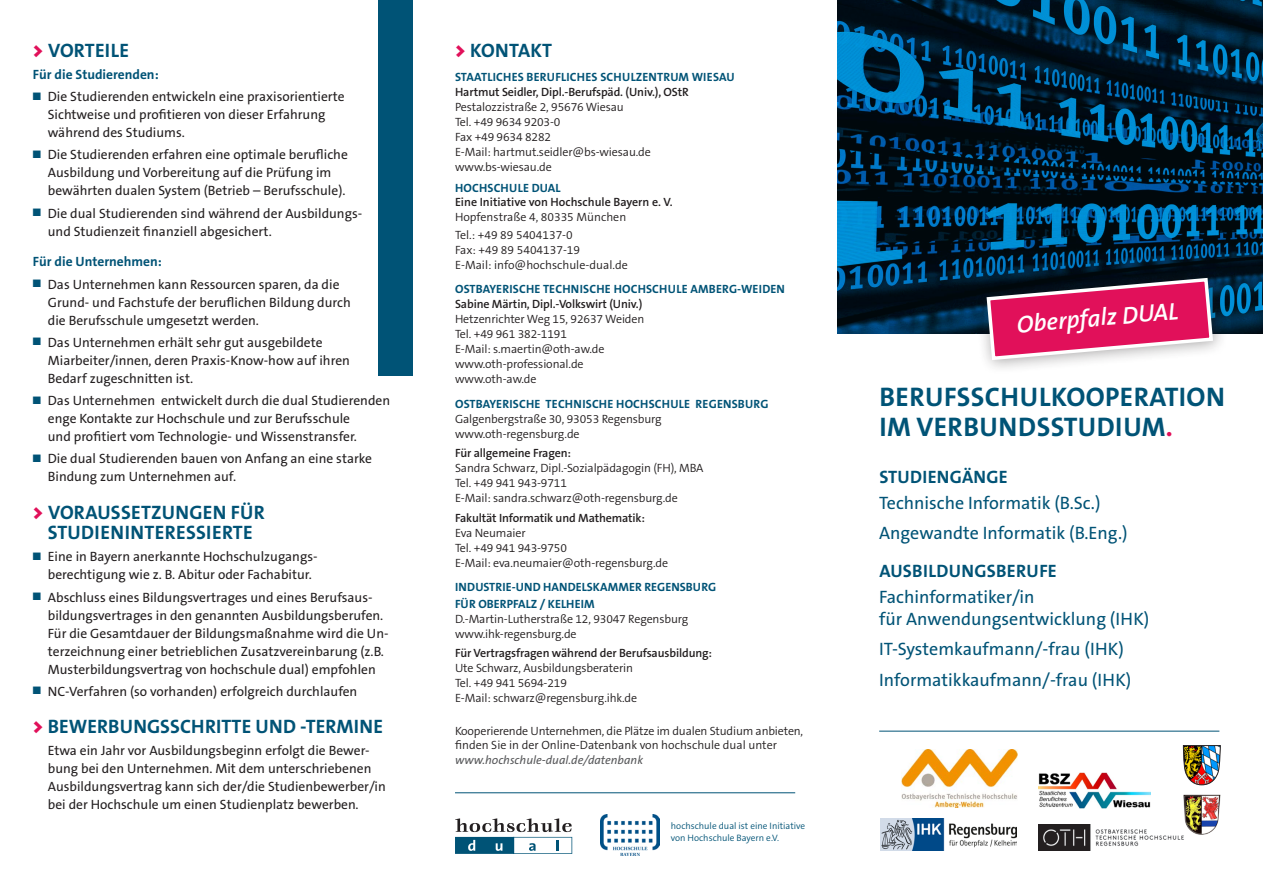
<style>
.page{position:relative;width:1263px;height:893px;background:#fff}
.page>*{position:absolute;margin:0;border:0;box-sizing:border-box;transform-origin:0 0}
.t1{font:700 27px "The Sans B W7";letter-spacing:.015em;color:#005376}
.t2{font:italic 600 24.15px "The Sans B W6";color:#fff}
._03_sub_title{font:700 19.5px "The Sans B W7";letter-spacing:.005em;color:#005376}
._01_main_copy{font:700 19.5px/20.2px "The Sans B W7";letter-spacing:.015em;color:#005376;text-align:center}
.t3{font:18px/21.6px "The Sans B W5 Plain";color:#005376}
.t4{font:700 18px "The Sans B W7";letter-spacing:.015em;color:#005376}
._01_main_copy-2{font:13.5px/18px "The Sans B W5 Plain";color:#231f20}
._01_main_copy-3{font:700 13.5px "The Sans B W7";color:#005376}
._04_address{font:300 12px/14.7px "The Sans B W4";letter-spacing:-.01em;color:#231f20}
._04_address-2{font:600 12px/14.4px "The Sans B W6";letter-spacing:-.01em;color:#231f20}
.t5{font:700 12px "The Sans B W7";letter-spacing:.015em;color:#005376}
.t6{font:300 9.3px/11.7px "The Sans B W4";color:#005376}
.s1{font-family:"The Sans B W9";font-weight:900;color:#e1105a}
.s2{color:#005376}
.s3{font-family:"The Sans B W4";font-weight:300}
.s4{font-family:"The Sans B W5 Plain";font-weight:400;font-style:italic;color:#57585a}
.s5{color:#e1105a}
</style>
<div class="page">
<img style="left:838px;top:0;width:425px;height:334px">
<svg style="left:455px;top:818px;width:117px;height:36px"></svg>
<img style="left:600px;top:814px;width:59px;height:41px">
<hr style="left:455px;top:792px;width:340px;height:1px;background:#005376">
<hr style="left:879px;top:731px;width:340px;height:1px;background:#005376">
<div style="left:378px;top:0;width:34px;height:375px;background:#005376"></div>
<div style="left:974px;top:266px;width:254px;height:109px;background:#231f20;opacity:.4"></div>
<svg style="left:985px;top:276px;width:230px;height:86px"></svg>
<img style="left:880px;top:819px;width:136px;height:31px">
<img style="left:901px;top:749px;width:116px;height:59px">
<img style="left:1039px;top:772px;width:111px;height:36px">
<img style="left:1039px;top:825px;width:145px;height:26px">
<img style="left:1183px;top:794px;width:37px;height:41px">
<svg style="left:1183px;top:745px;width:37px;height:40px"></svg>
<p class="_03_sub_title" style="left:33px;top:38px;width:98px"><span class="s1">&gt;</span> VORTEILE</p>
<p class="_01_main_copy-3" style="left:33px;top:66px;width:127px">Für die Studierenden:</p>
<p class="_01_main_copy-2" style="left:48px;top:88px;width:298px;text-indent:-15px"><span class="s2">■</span> Die Studierenden entwickeln eine praxisorientierte<br>Sichtweise und profitieren von dieser Erfahrung während des Studiums.</p>
<p class="_01_main_copy-2" style="left:48px;top:146px;width:302px;text-indent:-15px"><span class="s2">■</span> Die Studierenden erfahren eine optimale berufliche<br>Ausbildung und Vorbereitung auf die Prüfung im bewährten dualen System (Betrieb – Berufsschule).</p>
<p class="_01_main_copy-2" style="left:48px;top:204px;width:316px;text-indent:-15px"><span class="s2">■</span> Die dual Studierenden sind während der Ausbildungs&shy;und Studienzeit finanziell abgesichert.</p>
<p class="_01_main_copy-3" style="left:33px;top:253px;width:130px">Für die Unternehmen:</p>
<p class="_01_main_copy-2" style="left:48px;top:275px;width:304px;text-indent:-15px"><span class="s2">■</span> Das Unternehmen kann Ressourcen sparen, da die<br>Grund- und Fachstufe der beruflichen Bildung durch die Berufsschule umgesetzt werden.</p>
<p class="_01_main_copy-2" style="left:48px;top:333px;width:304px;text-indent:-15px"><span class="s2">■</span> Das Unternehmen erhält sehr gut ausgebildete<br>Miarbeiter/innen, deren Praxis-Know-how auf ihren<br>Bedarf zugeschnitten ist.</p>
<p class="_01_main_copy-2" style="left:48px;top:392px;width:344px;text-indent:-15px"><span class="s2">■</span> Das Unternehmen entwickelt durch die dual Studierenden enge Kontakte zur Hochschule und zur Berufsschule<br>und profitiert vom Technologie- und Wissenstransfer.</p>
<p class="_01_main_copy-2" style="left:48px;top:450px;width:326px;text-indent:-15px"><span class="s2">■</span> Die dual Studierenden bauen von Anfang an eine starke<br>Bindung zum Unternehmen auf.</p>
<p class="_01_main_copy" style="left:33px;top:502px;width:234px"><span class="s1">&gt;</span> VORAUSSETZUNGEN FÜR<br>STUDIENINTERESSIERTE</p>
<p class="_01_main_copy-2" style="left:48px;top:548px;width:271px;text-indent:-15px"><span class="s2">■</span> Eine in Bayern anerkannte Hochschulzugangs&shy;berechtigung wie z. B. Abitur oder Fachabitur.</p>
<p class="_01_main_copy-2" style="left:48px;top:588px;width:342px;text-indent:-15px"><span class="s2">■</span> Abschluss eines Bildungsvertrages und eines Berufsaus&shy;bildungsvertrages in den genannten Ausbildungsberufen.<br>Für die Gesamtdauer der Bildungsmaßnahme wird die Un&shy;terzeichnung einer betrieblichen Zusatzvereinbarung (z.B.<br>Musterbildungsvertrag von hochschule dual) empfohlen</p>
<p class="_01_main_copy-2" style="left:33px;top:682px;width:326px"><span class="s2">■</span> NC-Verfahren (so vorhanden) erfolgreich durchlaufen</p>
<p class="_03_sub_title" style="left:33px;top:714px;width:352px"><span class="s1">&gt;</span> BEWERBUNGSSCHRITTE UND -TERMINE</p>
<p class="_01_main_copy-2" style="left:48px;top:742px;width:339px">Etwa ein Jahr vor Ausbildungsbeginn erfolgt die Bewer&shy;bung bei den Unternehmen. Mit dem unterschriebenen Ausbildungsvertrag kann sich der/die Studienbewerber/in bei der Hochschule um einen Studienplatz bewerben.</p>
<p class="_03_sub_title" style="left:455px;top:38px;width:99px"><span class="s1">&gt;</span> KONTAKT</p>
<p class="t5" style="left:455px;top:70px;width:281px">STAATLICHES BERUFLICHES SCHULZENTRUM WIESAU</p>
<p class="_04_address-2" style="left:455px;top:85px;width:235px">Hartmut Seidler, Dipl.-Berufspäd. (Univ.), OStR</p>
<p class="_04_address" style="left:455px;top:100px;width:170px">Pestalozzistraße 2, 95676 Wiesau</p>
<p class="_04_address" style="left:455px;top:115px;width:107px">Tel. +49 9634 9203-0</p>
<p class="_04_address" style="left:455px;top:130px;width:98px">Fax +49 9634 8282</p>
<p class="_04_address" style="left:455px;top:145px;width:197px">E-Mail: hartmut.seidler@bs-wiesau.de</p>
<p class="_04_address" style="left:455px;top:160px;width:98px">www.bs-wiesau.de</p>
<p class="t5" style="left:455px;top:180px;width:107px">HOCHSCHULE DUAL</p>
<p class="_04_address-2" style="left:455px;top:195px;width:219px">Eine Initiative von Hochschule Bayern e. V.<br><span class="s3">Hopfenstraße 4, 80335 München</span></p>
<p class="_04_address" style="left:455px;top:228px;width:174px">Tel.: +49 89 5404137-0<br>Fax: +49 89 5404137-19<br>E-Mail: info@hochschule-dual.de</p>
<p class="t5" style="left:455px;top:282px;width:331px">OSTBAYERISCHE TECHNISCHE HOCHSCHULE AMBERG-WEIDEN</p>
<p class="_04_address-2" style="left:455px;top:297px;width:189px">Sabine Märtin, Dipl.-Volkswirt (Univ.)</p>
<p class="_04_address" style="left:455px;top:312px;width:191px">Hetzenrichter Weg 15, 92637 Weiden</p>
<p class="_04_address" style="left:455px;top:327px;width:114px">Tel. +49 961 382-1191</p>
<p class="_04_address" style="left:455px;top:342px;width:151px">E-Mail: s.maertin@oth-aw.de</p>
<p class="_04_address" style="left:455px;top:357px;width:130px">www.oth-professional.de</p>
<p class="_04_address" style="left:455px;top:372px;width:83px">www.oth-aw.de</p>
<p class="t5" style="left:455px;top:396px;width:315px">OSTBAYERISCHE TECHNISCHE HOCHSCHULE REGENSBURG</p>
<p class="_04_address" style="left:455px;top:412px;width:208px">Galgenbergstraße 30, 93053 Regensburg</p>
<p class="_04_address" style="left:455px;top:427px;width:126px">www.oth-regensburg.de</p>
<p class="_04_address-2" style="left:455px;top:446px;width:117px">Für allgemeine Fragen:</p>
<p class="_04_address" style="left:455px;top:461px;width:250px">Sandra Schwarz, Dipl.-Sozialpädagogin (FH), MBA</p>
<p class="_04_address" style="left:455px;top:476px;width:114px">Tel. +49 941 943-9711</p>
<p class="_04_address" style="left:455px;top:491px;width:224px">E-Mail: sandra.schwarz@oth-regensburg.de</p>
<p class="_04_address-2" style="left:455px;top:510px;width:192px">Fakultät Informatik und Mathematik:</p>
<p class="_04_address" style="left:455px;top:525px;width:72px">Eva Neumaier</p>
<p class="_04_address" style="left:455px;top:540px;width:114px">Tel. +49 941 943-9750</p>
<p class="_04_address" style="left:455px;top:555px;width:215px">E-Mail: eva.neumaier@oth-regensburg.de</p>
<p class="t5" style="left:455px;top:580px;width:263px">INDUSTRIE-UND HANDELSKAMMER REGENSBURG</p>
<p class="t5" style="left:455px;top:596px;width:141px">FÜR OBERPFALZ / KELHEIM</p>
<p class="_04_address" style="left:455px;top:611px;width:235px">D.-Martin-Lutherstraße 12, 93047 Regensburg</p>
<p class="_04_address" style="left:455px;top:626px;width:123px">www.ihk-regensburg.de</p>
<p class="_04_address-2" style="left:455px;top:646px;width:259px">Für Vertragsfragen während der Berufsausbildung:</p>
<p class="_04_address" style="left:455px;top:660px;width:180px">Ute Schwarz, Ausbildungsberaterin</p>
<p class="_04_address" style="left:455px;top:675px;width:114px">Tel. +49 941 5694-219</p>
<p class="_04_address" style="left:455px;top:690px;width:184px">E-Mail: schwarz@regensburg.ihk.de</p>
<p class="_04_address" style="left:455px;top:724px;width:349px">Kooperierende Unternehmen, die Plätze im dualen Studium anbieten, finden Sie in der Online-Datenbank von hochschule dual unter <span class="s4">www.hochschule-dual.de/datenbank</span></p>
<p class="t6" style="left:671px;top:820px;width:136px">hochschule dual ist eine Initiative von Hochschule Bayern e.V.</p>
<p class="t2" style="left:1015px;top:310px;width:164px;rotate:-5deg">Oberpfalz DUAL</p>
<p class="t1" style="left:879px;top:379px;width:347px">BERUFSSCHULKOOPERATION</p>
<p class="t1" style="left:879px;top:409px;width:295px">IM VERBUNDSSTUDIUM<span class="s5">.</span></p>
<p class="t4" style="left:879px;top:465px;width:130px">STUDIENGÄNGE</p>
<p class="t3" style="left:879px;top:492px;width:223px">Technische Informatik (B.Sc.)</p>
<p class="t3" style="left:879px;top:522px;width:250px">Angewandte Informatik (B.Eng.)</p>
<p class="t4" style="left:879px;top:560px;width:179px">AUSBILDUNGSBERUFE</p>
<p class="t3" style="left:879px;top:586px;width:272px">Fachinformatiker/in<br>für Anwendungsentwicklung (IHK)</p>
<p class="t3" style="left:879px;top:638px;width:246px">IT-Systemkaufmann/-frau (IHK)</p>
<p class="t3" style="left:879px;top:669px;width:254px">Informatikkaufmann/-frau (IHK)</p>
</div>
